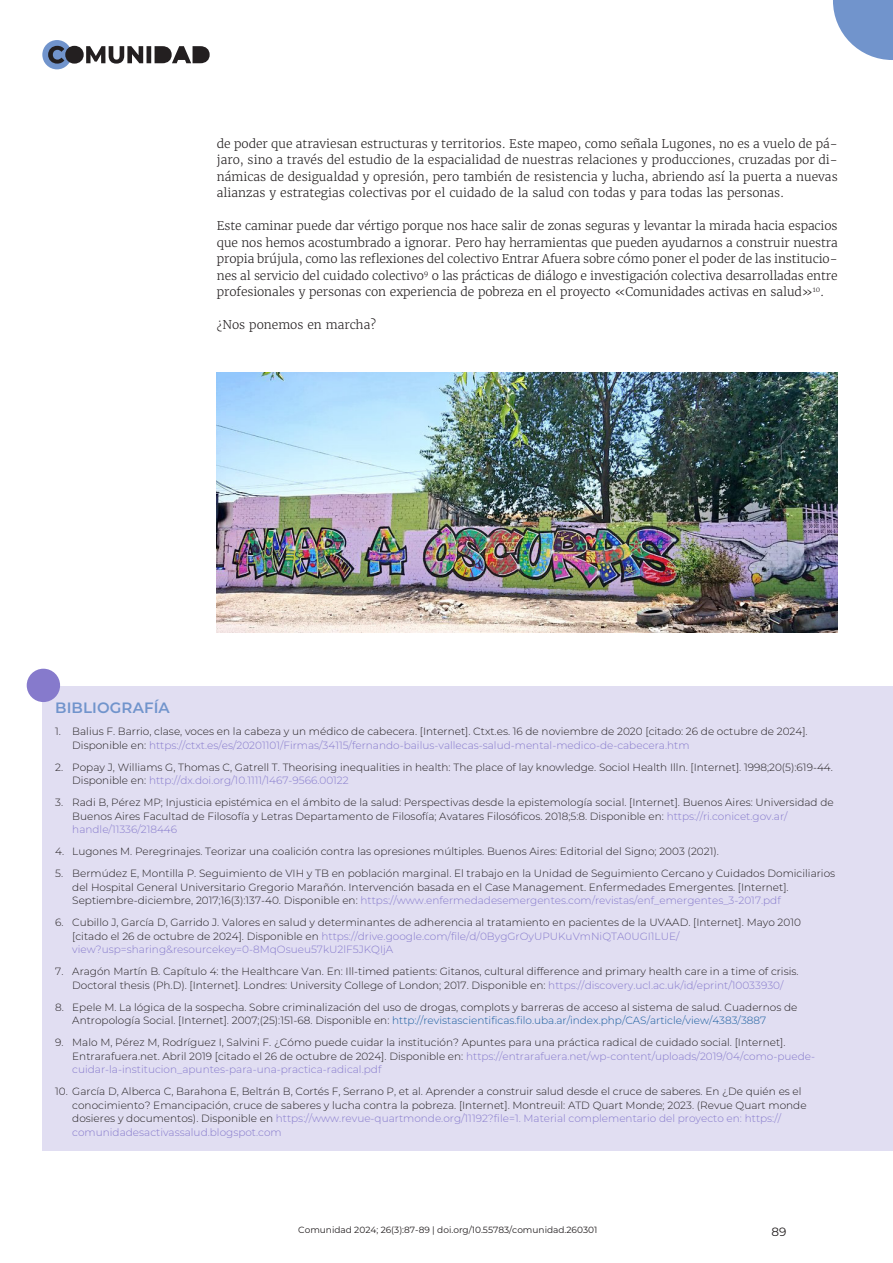
<style>
.page{position:relative;width:893px;height:1263px;background:#fff}
.page>*{position:absolute;margin:0;border:0;box-sizing:border-box;transform-origin:0 0}
.biblio-T{font:600 15px "Montserrat";letter-spacing:.005em;color:#7194cc}
.Z{font:300 12px/16.5px "Merriweather";color:#231f20;text-align:justify}
.t1{font:12px "Montserrat";color:#231f20}
.biblio{font:300 10.5px/13.5px "Montserrat";color:#231f20}
.t2{font:9px "Montserrat";color:#231f20}
.s1{color:#867acc}
.s2{color:#175d9e}
</style>
<div class="page">
<div style="left:42px;top:40px;width:30px;height:29px;background:#7194cc;border-radius:50%"></div>
<svg style="left:48px;top:46px;width:162px;height:18px"></svg>
<svg style="left:833px;top:0;width:60px;height:60px"></svg>
<div style="left:43px;top:686px;width:850px;height:43px;background:#e1def2"></div>
<div style="left:43px;top:712px;width:850px;height:52px;background:#e1def2"></div>
<div style="left:43px;top:747px;width:850px;height:52px;background:#e1def2"></div>
<div style="left:43px;top:783px;width:850px;height:65px;background:#e1def2"></div>
<div style="left:43px;top:832px;width:850px;height:38px;background:#e1def2"></div>
<div style="left:43px;top:854px;width:850px;height:65px;background:#e1def2"></div>
<div style="left:43px;top:903px;width:850px;height:65px;background:#e1def2"></div>
<div style="left:43px;top:952px;width:850px;height:52px;background:#e1def2"></div>
<div style="left:43px;top:988px;width:850px;height:51px;background:#e1def2"></div>
<div style="left:43px;top:1023px;width:850px;height:65px;background:#e1def2"></div>
<div style="left:43px;top:1072px;width:850px;height:79px;background:#e1def2"></div>
<div style="left:27px;top:669px;width:33px;height:33px;background:#867acc;border-radius:50%"></div>
<img style="left:217px;top:373px;width:621px;height:259px">
<p class="Z" style="left:217px;top:135px;width:622px">de poder que atraviesan estructuras y territorios. Este mapeo, como señala Lugones, no es a vuelo de pá&shy;jaro, sino a través del estudio de la espacialidad de nuestras relaciones y producciones, cruzadas por di&shy;námicas de desigualdad y opresión, pero también de resistencia y lucha, abriendo así la puerta a nuevas alianzas y estrategias colectivas por el cuidado de la salud con todas y para todas las personas.</p>
<p class="Z" style="left:217px;top:218px;width:622px">Este caminar puede dar vértigo porque nos hace salir de zonas seguras y levantar la mirada hacia espacios que nos hemos acostumbrado a ignorar. Pero hay herramientas que pueden ayudarnos a construir nuestra propia brújula, como las reflexiones del colectivo Entrar Afuera sobre cómo poner el poder de las institucio&shy;nes al servicio del cuidado colectivo<sup>9</sup> o las prácticas de diálogo e investigación colectiva desarrolladas entre profesionales y personas con experiencia de pobreza en el proyecto «Comunidades activas en salud»<sup>10</sup>.</p>
<p class="Z" style="left:217px;top:317px;width:161px">¿Nos ponemos en marcha?</p>
<p class="biblio-T" style="left:55px;top:697px;width:116px">BIBLIOGRAFÍA</p>
<p class="biblio" style="left:72px;top:724px;width:737px;text-indent:-17px">1. Balius F. Barrio, clase, voces en la cabeza y un médico de cabecera. [Internet]. Ctxt.es. 16 de noviembre de 2020 [citado: 26 de octubre de 2024].<br>Disponible en: <span class="s1">https://ctxt.es/es/20201101/Firmas/34115/fernando-bailus-vallecas-salud-mental-medico-de-cabecera.htm</span></p>
<p class="biblio" style="left:72px;top:760px;width:762px;text-indent:-17px">2. Popay J, Williams G, Thomas C, Gatrell T. Theorising inequalities in health: The place of lay knowledge. Sociol Health Illn. [Internet]. 1998;20(5):619-44.<br>Disponible en: <span class="s1">http://dx.doi.org/10.1111/1467-9566.00122</span></p>
<p class="biblio" style="left:72px;top:795px;width:763px;text-indent:-17px">3. Radi B, Pérez MP; Injusticia epistémica en el ámbito de la salud: Perspectivas desde la epistemología social. [Internet]. Buenos Aires: Universidad de<br>Buenos Aires Facultad de Filosofía y Letras Departamento de Filosofía; Avatares Filosóficos. 2018;5:8. Disponible en: <span class="s1">https://ri.conicet.gov.ar/ handle/11336/218446</span></p>
<p class="biblio" style="left:55px;top:844px;width:665px">4. Lugones M. Peregrinajes. Teorizar una coalición contra las opresiones múltiples. Buenos Aires: Editorial del Signo; 2003 (2021).</p>
<p class="biblio" style="left:72px;top:866px;width:764px;text-indent:-17px">5. Bermúdez E, Montilla P. Seguimiento de VIH y TB en población marginal. El trabajo en la Unidad de Seguimiento Cercano y Cuidados Domiciliarios del Hospital General Universitario Gregorio Marañón. Intervención basada en el Case Management. Enfermedades Emergentes. [Internet].<br>Septiembre-diciembre, 2017;16(3):137-40. Disponible en: <span class="s1">https://www.enfermedadesemergentes.com/revistas/enf_emergentes_3-2017.pdf</span></p>
<p class="biblio" style="left:72px;top:915px;width:730px;text-indent:-17px">6. Cubillo J, García D, Garrido J. Valores en salud y determinantes de adherencia al tratamiento en pacientes de la UVAAD. [Internet]. Mayo 2010 [citado el 26 de octubre de 2024]. Disponible en <span class="s1">https://drive.google.com/file/d/0BygGrOyUPUKuVmNiQTA0UGI1LUE/ view?usp=sharing&amp;resourcekey=0-8MqOsueu57kU2lF5JKQIjA</span></p>
<p class="biblio" style="left:55px;top:964px;width:745px;text-align:center">7. Aragón Martín B. Capítulo 4: the Healthcare Van. En: Ill-timed patients: Gitanos, cultural difference and primary health care in a time of crisis.<br>Doctoral thesis (Ph.D). [Internet]. Londres: University College of London; 2017. Disponible en: <span class="s1">https://discovery.ucl.ac.uk/id/eprint/10033930/</span></p>
<p class="biblio" style="left:72px;top:1000px;width:727px;text-indent:-17px">8. Epele M. La lógica de la sospecha. Sobre criminalización del uso de drogas, complots y barreras de acceso al sistema de salud. Cuadernos de<br>Antropología Social. [Internet]. 2007;(25):151-68. Disponible en: <span class="s2">http://revistascientificas.filo.uba.ar/index.php/CAS/article/view/4383/3887</span></p>
<p class="biblio" style="left:72px;top:1035px;width:744px;text-indent:-17px">9. Malo M, Pérez M, Rodríguez I, Salvini F. ¿Cómo puede cuidar la institución? Apuntes para una práctica radical de cuidado social. [Internet].<br>Entrarafuera.net. Abril 2019 [citado el 26 de octubre de 2024]. Disponible en: <span class="s1">https://entrarafuera.net/wp-content/uploads/2019/04/como-puede&shy;cuidar-la-institucion_apuntes-para-una-practica-radical.pdf</span></p>
<p class="biblio" style="left:72px;top:1084px;width:736px;text-indent:-17px">10. García D, Alberca C, Barahona E, Beltrán B, Cortés F, Serrano P, et al. Aprender a construir salud desde el cruce de saberes. En ¿De quién es el conocimiento? Emancipación, cruce de saberes y lucha contra la pobreza. [Internet]. Montreuil: ATD Quart Monde; 2023. (Revue Quart monde dosieres y documentos). Disponible en <span class="s1">https://www.revue-quartmonde.org/11192?file=1. Material complementario del proyecto en: https:// comunidadesactivassalud.blogspot.com</span></p>
<p class="t2" style="left:298px;top:1224px;width:301px">Comunidad 2024; 26(3):87-89 | doi.org/10.55783/comunidad.260301</p>
<p class="t1" style="left:772px;top:1224px;width:16px">89</p>
</div>
